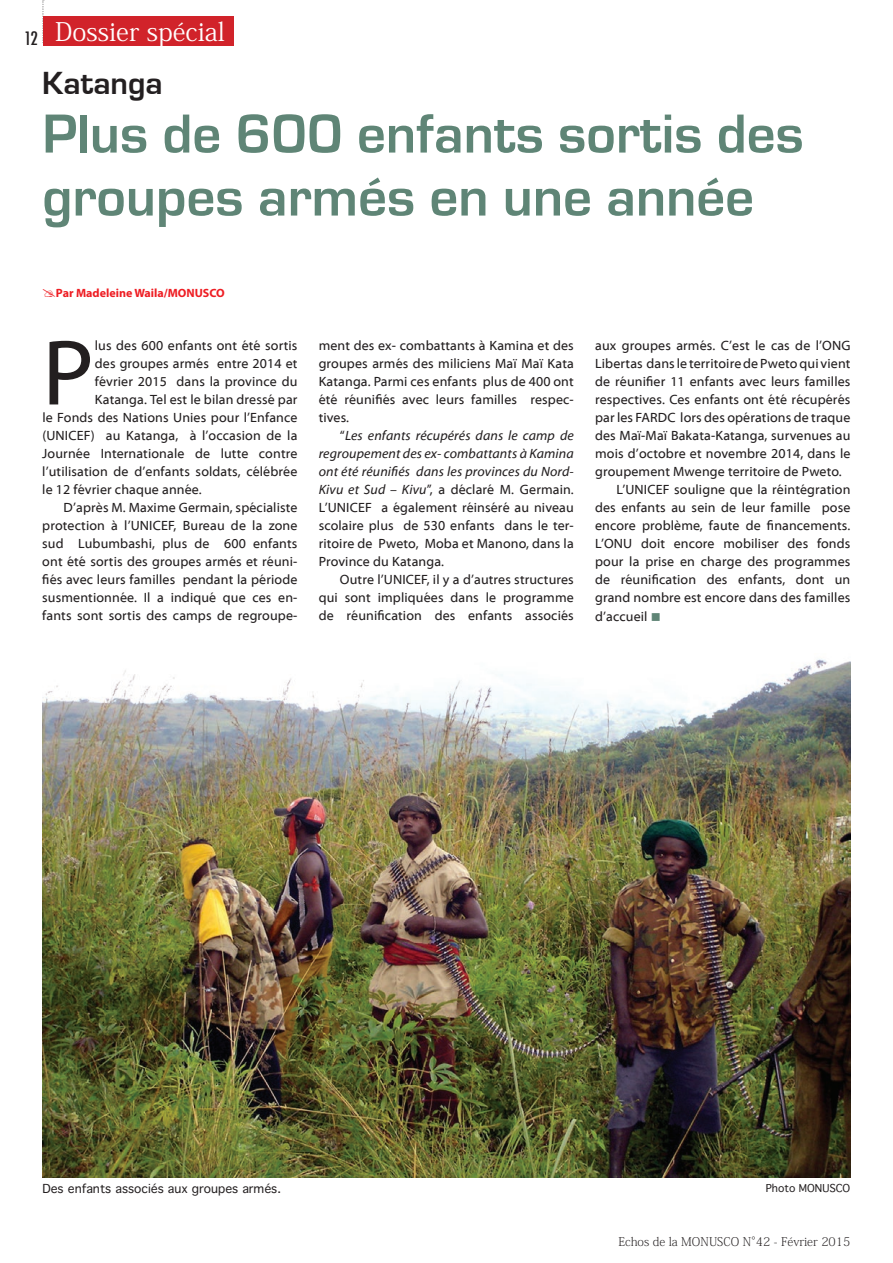
<style>
.page{position:relative;width:893px;height:1263px;background:#fff}
.page>*{position:absolute;margin:0;border:0;box-sizing:border-box;transform-origin:0 0}
.t1{font:93.6px "Myriad Web Pro";color:#231f20}
.t2{font:700 57px/63px "Eurostile";color:#5f8576}
.t3{font:700 33px "Eurostile";color:#231f20}
.t4{font:25.5px "Koz Min Pro";color:#fff}
.t5{font:500 condensed 18px "Futura";color:#231f20}
.t6{font:13.5px/18px "Myriad Web Pro";letter-spacing:.01em;color:#231f20;text-align:justify}
.t7{font:12px "Thonburi";color:#231f20}
.t8{font:200 12px "Koz Min Pr 6 N";color:#231f20}
.t9{font:700 12px "Myriad Pro";color:#ee1d23}
.t10{font:10.5px "Thonburi";color:#231f20}
.s1{font-style:italic}
.s2{color:#5f8576}
</style>
<div class="page">
<svg style="left:42px;top:0;width:2px;height:43px"></svg>
<div style="left:43px;top:16px;width:191px;height:29px;background:#d1232a"></div>
<img style="left:42px;top:659px;width:808px;height:519px">
<h3 class="t5" style="left:24px;top:27px;width:15px">12</h3>
<h3 class="t4" style="left:55px;top:13px;width:171px">Dossier spécial</h3>
<h3 class="t3" style="left:42px;top:65px;width:122px">Katanga</h3>
<h2 class="t2" style="left:42px;top:103px;width:763px">Plus de 600 enfants sortis des groupes armés en une année</h2>
<p class="t9" style="left:56px;top:285px;width:170px">Par Madeleine Waila/MONUSCO</p>
<h1 class="t1" style="left:42px;top:323px;width:53px">P</h1>
<p class="t6" style="left:95px;top:337px;width:204px">lus des 600 enfants ont été sortis</p>
<p class="t6" style="left:95px;top:355px;width:204px">des groupes armés entre 2014 et</p>
<p class="t6" style="left:95px;top:373px;width:204px">février 2015 dans la province du</p>
<p class="t6" style="left:95px;top:391px;width:204px">Katanga. Tel est le bilan dressé par</p>
<p class="t6" style="left:42px;top:409px;width:257px">le Fonds des Nations Unies pour l’Enfance</p>
<p class="t6" style="left:42px;top:427px;width:257px">(UNICEF) au Katanga, à l’occasion de la</p>
<p class="t6" style="left:42px;top:445px;width:257px">Journée Internationale de lutte contre</p>
<p class="t6" style="left:42px;top:463px;width:257px">l’utilisation de d’enfants soldats, célébrée</p>
<p class="t6" style="left:42px;top:481px;width:161px">le 12 février chaque année.</p>
<p class="t6" style="left:64px;top:499px;width:235px">D’après M. Maxime Germain, spécialiste</p>
<p class="t6" style="left:42px;top:517px;width:257px">protection à l’UNICEF, Bureau de la zone</p>
<p class="t6" style="left:42px;top:535px;width:257px">sud Lubumbashi, plus de 600 enfants</p>
<p class="t6" style="left:42px;top:553px;width:257px">ont été sortis des groupes armés et réuni-</p>
<p class="t6" style="left:42px;top:571px;width:257px">fiés avec leurs familles pendant la période</p>
<p class="t6" style="left:42px;top:589px;width:257px">susmentionnée. Il a indiqué que ces en-</p>
<p class="t6" style="left:42px;top:607px;width:257px">fants sont sortis des camps de regroupe-</p>
<p class="t6" style="left:319px;top:337px;width:257px">ment des ex- combattants à Kamina et des groupes armés des miliciens Maï Maï Kata Katanga. Parmi ces enfants plus de 400 ont été réunifiés avec leurs familles respec&shy;tives.</p>
<p class="t6" style="left:319px;top:427px;width:257px;text-indent:21px">“<span class="s1">Les enfants récupérés dans le camp de regroupement des ex- combattants à Kamina ont été réunifiés dans les provinces du Nord-Kivu et Sud – Kivu</span>’’, a déclaré M. Germain.<br>L’UNICEF a également réinséré au niveau scolaire plus de 530 enfants dans le ter&shy;ritoire de Pweto, Moba et Manono, dans la Province du Katanga.</p>
<p class="t6" style="left:319px;top:571px;width:257px;text-indent:21px">Outre l’UNICEF, il y a d’autres structures qui sont impliquées dans le programme de réunification des enfants associés</p>
<p class="t6" style="left:595px;top:337px;width:257px">aux groupes armés. C’est le cas de l’ONG</p>
<p class="t6" style="left:595px;top:355px;width:257px">Libertas dans le territoire de Pweto qui vient</p>
<p class="t6" style="left:595px;top:373px;width:257px">de réunifier 11 enfants avec leurs familles</p>
<p class="t6" style="left:595px;top:391px;width:257px">respectives. Ces enfants ont été récupérés</p>
<p class="t6" style="left:595px;top:409px;width:257px">par les FARDC lors des opérations de traque</p>
<p class="t6" style="left:595px;top:427px;width:257px">des Maï-Maï Bakata-Katanga, survenues au</p>
<p class="t6" style="left:595px;top:445px;width:257px">mois d’octobre et novembre 2014, dans le</p>
<p class="t6" style="left:595px;top:463px;width:248px">groupement Mwenge territoire de Pweto.</p>
<p class="t6" style="left:616px;top:481px;width:236px">L’UNICEF souligne que la réintégration</p>
<p class="t6" style="left:595px;top:499px;width:257px">des enfants au sein de leur famille pose</p>
<p class="t6" style="left:595px;top:517px;width:257px">encore problème, faute de financements.</p>
<p class="t6" style="left:595px;top:535px;width:257px">L’ONU doit encore mobiliser des fonds</p>
<p class="t6" style="left:595px;top:553px;width:257px">pour la prise en charge des programmes</p>
<p class="t6" style="left:595px;top:571px;width:257px">de réunification des enfants, dont un</p>
<p class="t6" style="left:595px;top:589px;width:257px">grand nombre est encore dans des familles</p>
<p class="t6" style="left:595px;top:607px;width:67px">d’accueil <span class="s2">■</span></p>
<p class="t7" style="left:42px;top:1178px;width:240px">Des enfants associés aux groupes armés.</p>
<p class="t10" style="left:766px;top:1179px;width:86px">Photo MONUSCO</p>
<p class="t8" style="left:618px;top:1235px;width:234px">Echos de la MONUSCO N°42 - Février 2015</p>
</div>
